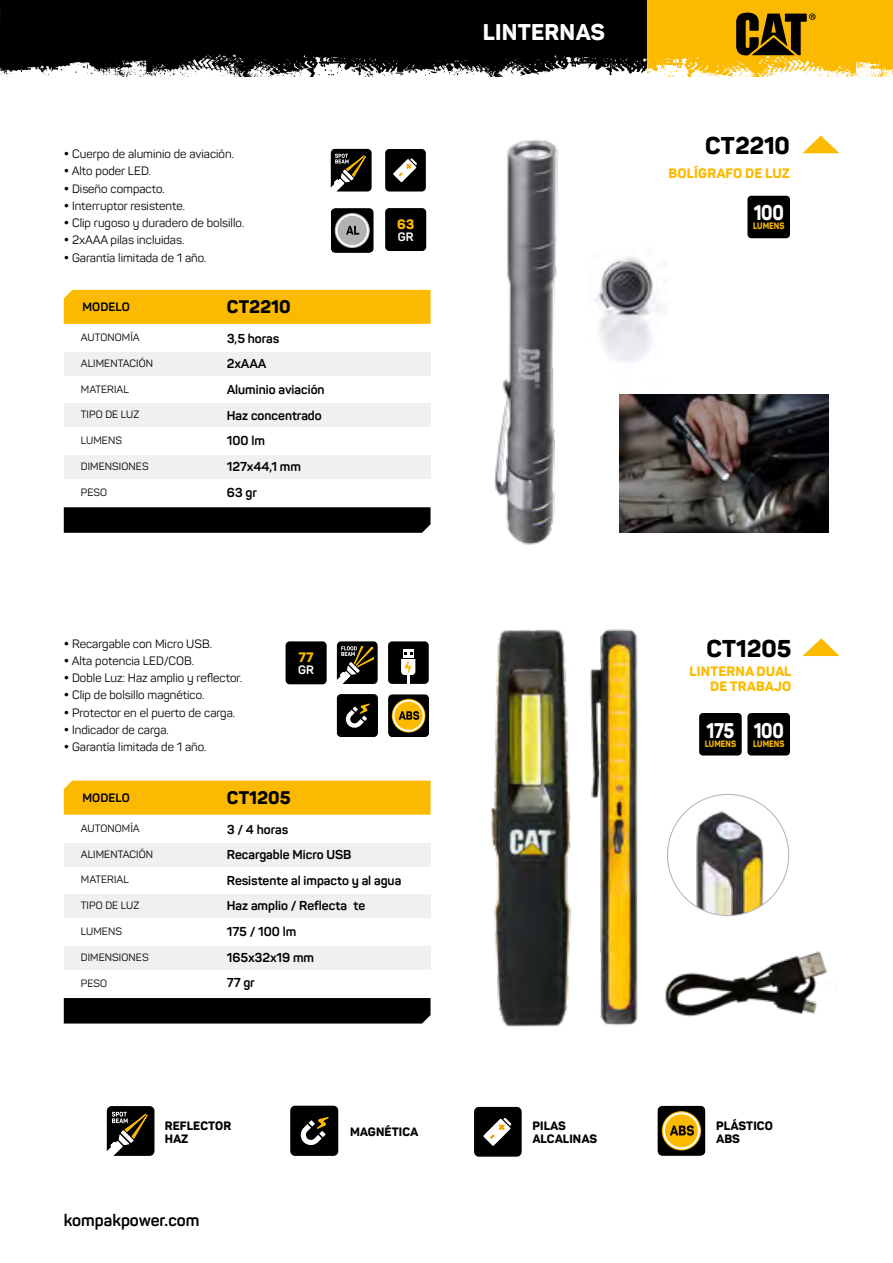
<style>
.page{position:relative;width:893px;height:1263px;background:#fff}
.page>*{position:absolute;margin:0;border:0;box-sizing:border-box;transform-origin:0 0}
.t1{font:800 24px "Panton";color:#000}
.t2{font:800 22.5px "Panton";letter-spacing:.01em;color:#fff}
.t3{font:800 21px "Panton";letter-spacing:-.02em;color:#fff;scale:.85 1}
.t4{font:800 18px "Panton";color:#000}
.t5{font:700 16.5px "Panton";color:#000}
.t6{font:800 13.5px/15px "Panton";letter-spacing:.01em;color:#fbba00;text-align:right}
.t7{font:700 12.75px/25.7px "Panton";color:#000}
.t8{font:12px "Panton";color:#000}
.t9{font:800 12px/13.5px "Panton";letter-spacing:.01em;color:#000}
.t10{font:700 12px "Panton";letter-spacing:.01em;color:#000}
.t11{font:700 12px "Panton";color:#fff}
.t12{font:10.5px "Panton";letter-spacing:.01em;color:#000}
.t13{font:800 9.15px "Panton";letter-spacing:.01em;color:#fbba00;scale:.86 1}
</style>
<div class="page">
<svg style="left:0;top:9px;width:646px;height:67px;background:#1d1d1d"></svg>
<div style="left:0;top:0;width:646px;height:9px;background:#000"></div>
<div style="left:64px;top:843px;width:367px;height:23px;background:#f0f0f0"></div>
<div style="left:64px;top:894px;width:367px;height:24px;background:#f0f0f0"></div>
<div style="left:64px;top:946px;width:367px;height:23px;background:#f0f0f0"></div>
<div style="left:64px;top:781px;width:367px;height:34px;background:#fbba00"></div>
<div style="left:64px;top:998px;width:367px;height:25px;background:#000"></div>
<div style="left:64px;top:352px;width:367px;height:23px;background:#f0f0f0"></div>
<div style="left:64px;top:404px;width:367px;height:23px;background:#f0f0f0"></div>
<div style="left:64px;top:455px;width:367px;height:23px;background:#f0f0f0"></div>
<div style="left:64px;top:290px;width:367px;height:34px;background:#fbba00"></div>
<svg style="left:64px;top:507px;width:367px;height:26px;background:#050505"></svg>
<img style="left:490px;top:629px;width:81px;height:398px">
<img style="left:665px;top:951px;width:162px;height:66px">
<img style="left:674px;top:794px;width:109px;height:121px">
<img style="left:595px;top:257px;width:66px;height:105px">
<img style="left:494px;top:139px;width:64px;height:406px">
<img style="left:590px;top:629px;width:48px;height:397px">
<img style="left:619px;top:394px;width:209px;height:139px">
<svg style="left:646px;top:0;width:247px;height:77px;background:#dfac19"></svg>
<svg style="left:107px;top:1106px;width:47px;height:50px;background:#332f26"></svg>
<svg style="left:657px;top:1106px;width:48px;height:50px;background:#765f1d"></svg>
<div style="left:290px;top:1106px;width:48px;height:50px;background:#000;border-radius:5px"></div>
<svg style="left:300px;top:1117px;width:29px;height:28px"></svg>
<div style="left:474px;top:1107px;width:48px;height:50px;background:#000;border-radius:5px"></div>
<svg style="left:483px;top:1118px;width:28px;height:28px"></svg>
<svg style="left:337px;top:641px;width:41px;height:43px;background:#3a362a"></svg>
<svg style="left:388px;top:694px;width:41px;height:43px;background:#755e1c"></svg>
<div style="left:337px;top:694px;width:41px;height:43px;background:#000;border-radius:4px"></div>
<svg style="left:346px;top:704px;width:24px;height:24px"></svg>
<div style="left:699px;top:713px;width:43px;height:42px;background:#000;border-radius:4px"></div>
<div style="left:747px;top:713px;width:43px;height:42px;background:#000;border-radius:4px"></div>
<div style="left:388px;top:641px;width:41px;height:43px;background:#000;border-radius:4px"></div>
<div style="left:403px;top:649px;width:11px;height:9px;background:#fff"></div>
<svg style="left:401px;top:652px;width:14px;height:32px"></svg>
<div style="left:286px;top:641px;width:41px;height:43px;background:#000;border-radius:4px"></div>
<svg style="left:803px;top:638px;width:36px;height:18px"></svg>
<div style="left:747px;top:196px;width:43px;height:42px;background:#000;border-radius:4px"></div>
<svg style="left:331px;top:149px;width:41px;height:42px;background:#353127"></svg>
<div style="left:385px;top:149px;width:41px;height:42px;background:#000;border-radius:4px"></div>
<svg style="left:393px;top:158px;width:24px;height:24px"></svg>
<svg style="left:331px;top:208px;width:43px;height:45px;background:#616161"></svg>
<div style="left:385px;top:208px;width:41px;height:43px;background:#000;border-radius:4px"></div>
<svg style="left:803px;top:136px;width:36px;height:17px"></svg>
<p class="t8" style="left:64px;top:147px;width:172px">• Cuerpo de aluminio de aviación.</p>
<p class="t8" style="left:64px;top:164px;width:89px">• Alto poder LED.</p>
<p class="t8" style="left:64px;top:181px;width:102px">• Diseño compacto.</p>
<p class="t8" style="left:64px;top:198px;width:123px">• Interruptor resistente.</p>
<p class="t8" style="left:64px;top:216px;width:182px">• Clip rugoso y duradero de bolsillo.</p>
<p class="t8" style="left:64px;top:233px;width:122px">• 2xAAA pilas incluidas.</p>
<p class="t8" style="left:64px;top:250px;width:144px">• Garantía limitada de 1 año.</p>
<p class="t10" style="left:82px;top:299px;width:49px">MODELO</p>
<h3 class="t4" style="left:227px;top:296px;width:65px">CT2210</h3>
<p class="t12" style="left:81px;top:331px;width:60px">AUTONOMÍA</p>
<p class="t12" style="left:81px;top:357px;width:74px">ALIMENTACIÓN</p>
<p class="t12" style="left:81px;top:382px;width:50px">MATERIAL</p>
<p class="t12" style="left:81px;top:408px;width:60px">TIPO DE LUZ</p>
<p class="t12" style="left:81px;top:434px;width:43px">LUMENS</p>
<p class="t12" style="left:81px;top:460px;width:69px">DIMENSIONES</p>
<p class="t12" style="left:81px;top:486px;width:28px">PESO</p>
<p class="t7" style="left:227px;top:325px;width:99px">3,5 horas<br>2xAAA<br>Aluminio aviación<br>Haz concentrado<br>100 lm<br>127x44,1 mm<br>63 gr</p>
<p class="t8" style="left:64px;top:636px;width:150px">• Recargable con Micro USB.</p>
<p class="t8" style="left:64px;top:653px;width:132px">• Alta potencia LED/COB.</p>
<p class="t8" style="left:64px;top:671px;width:180px">• Doble Luz: Haz amplio y reflector.</p>
<p class="t8" style="left:64px;top:688px;width:142px">• Clip de bolsillo magnético.</p>
<p class="t8" style="left:64px;top:705px;width:173px">• Protector en el puerto de carga.</p>
<p class="t8" style="left:64px;top:722px;width:106px">• Indicador de carga.</p>
<p class="t8" style="left:64px;top:740px;width:144px">• Garantía limitada de 1 año.</p>
<p class="t6" style="left:299px;top:650px;width:16px">77</p>
<p class="t11" style="left:298px;top:663px;width:17px">GR</p>
<h2 class="t2" style="left:483px;top:18px;width:123px">LINTERNAS</h2>
<h1 class="t1" style="left:705px;top:130px;width:86px">CT2210</h1>
<p class="t6" style="left:669px;top:165px;width:123px">BOLÍGRAFO DE LUZ</p>
<h3 class="t3" style="left:754px;top:200px;width:37px">100</h3>
<p class="t6" style="left:397px;top:217px;width:19px">63</p>
<p class="t13" style="left:753px;top:220px;width:38px">LUMENS</p>
<p class="t11" style="left:398px;top:229px;width:17px">GR</p>
<h1 class="t1" style="left:706px;top:633px;width:86px">CT1205</h1>
<p class="t6" style="left:689px;top:664px;width:103px">LINTERNA DUAL<br>DE TRABAJO</p>
<h3 class="t3" style="left:706px;top:717px;width:34px">175</h3>
<p class="t13" style="left:705px;top:737px;width:38px">LUMENS</p>
<h3 class="t3" style="left:754px;top:717px;width:37px">100</h3>
<p class="t13" style="left:753px;top:737px;width:38px">LUMENS</p>
<p class="t10" style="left:82px;top:790px;width:49px">MODELO</p>
<h3 class="t4" style="left:227px;top:786px;width:65px">CT1205</h3>
<p class="t12" style="left:81px;top:822px;width:60px">AUTONOMÍA</p>
<p class="t12" style="left:81px;top:847px;width:74px">ALIMENTACIÓN</p>
<p class="t12" style="left:81px;top:873px;width:50px">MATERIAL</p>
<p class="t12" style="left:81px;top:899px;width:60px">TIPO DE LUZ</p>
<p class="t12" style="left:81px;top:925px;width:43px">LUMENS</p>
<p class="t12" style="left:81px;top:951px;width:69px">DIMENSIONES</p>
<p class="t12" style="left:81px;top:976px;width:28px">PESO</p>
<p class="t7" style="left:227px;top:816px;width:176px">3 / 4 horas<br>Recargable Micro USB<br>Resistente al impacto y al agua<br>Haz amplio / Reflecta te<br>175 / 100 lm<br>165x32x19 mm<br>77 gr</p>
<p class="t9" style="left:165px;top:1118px;width:68px">REFLECTOR<br>HAZ</p>
<p class="t9" style="left:350px;top:1125px;width:70px">MAGNÉTICA</p>
<p class="t9" style="left:532px;top:1118px;width:66px">PILAS<br>ALCALINAS</p>
<p class="t9" style="left:716px;top:1118px;width:58px">PLÁSTICO<br>ABS</p>
<h3 class="t5" style="left:64px;top:1209px;width:137px">kompakpower.com</h3>
</div>
